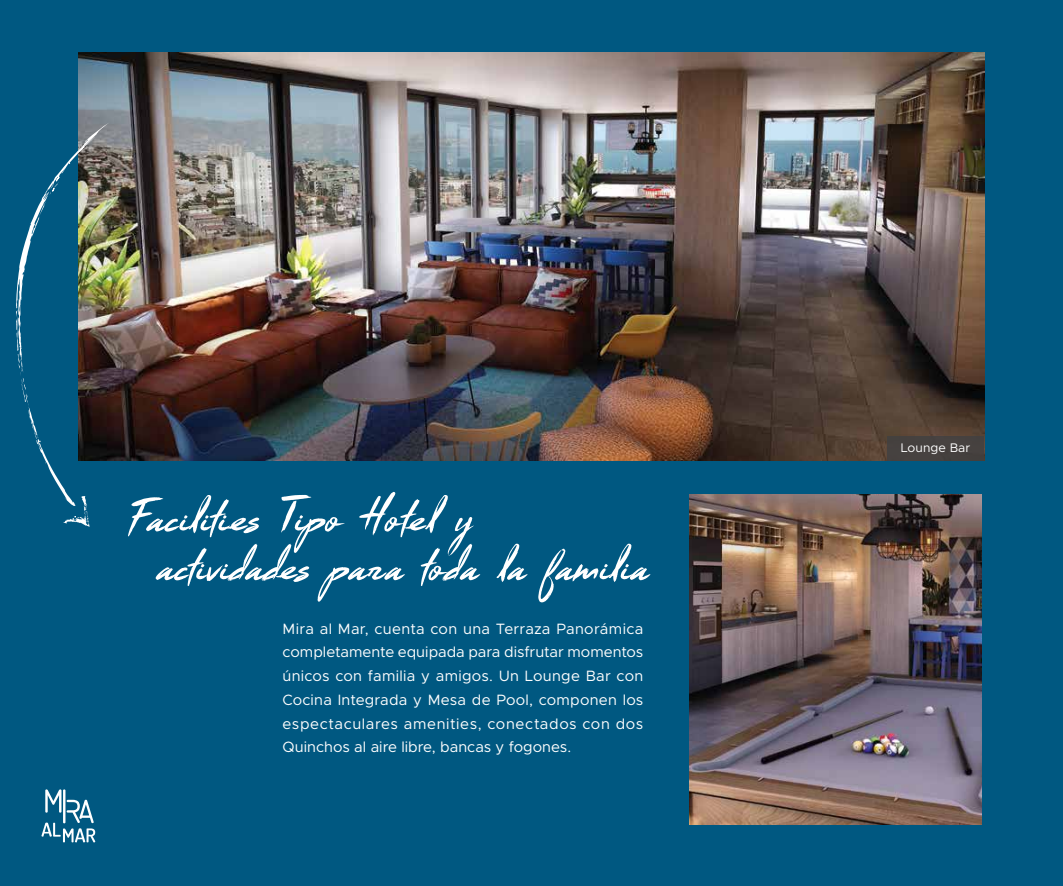
<style>
.page{position:relative;width:1063px;height:886px;background:#005881}
.page>*{position:absolute;margin:0;border:0;box-sizing:border-box;transform-origin:0 0}
.t1{font:55.25px "Black Marble";letter-spacing:.005em;color:#fff}
.t2{font:15px/23.8px "Metropolis";letter-spacing:.005em;color:#fff;text-align:justify}
.t3{font:12.5px "Metropolis";letter-spacing:.01em;color:#fff}
</style>
<div class="page">
<img style="left:79px;top:53px;width:905px;height:408px">
<img style="left:690px;top:494px;width:291px;height:330px">
<img style="left:16px;top:122px;width:94px;height:405px">
<svg style="left:41px;top:789px;width:54px;height:53px"></svg>
<div style="left:887px;top:436px;width:97px;height:25px;background:#404042"></div>
<h1 class="t1" style="left:124px;top:482px;width:350px">Facilities Tipo Hotel y</h1>
<h1 class="t1" style="left:155px;top:531px;width:494px">actividades para toda la familia</h1>
<p class="t2" style="left:283px;top:616px;width:362px">Mira al Mar, cuenta con una Terraza Panorámica completamente equipada para disfrutar momentos únicos con familia y amigos. Un Lounge Bar con Cocina Integrada y Mesa de Pool, componen los espectaculares amenities, conectados con dos Quinchos al aire libre, bancas y fogones.</p>
<p class="t3" style="left:901px;top:440px;width:71px">Lounge Bar</p>
</div>
